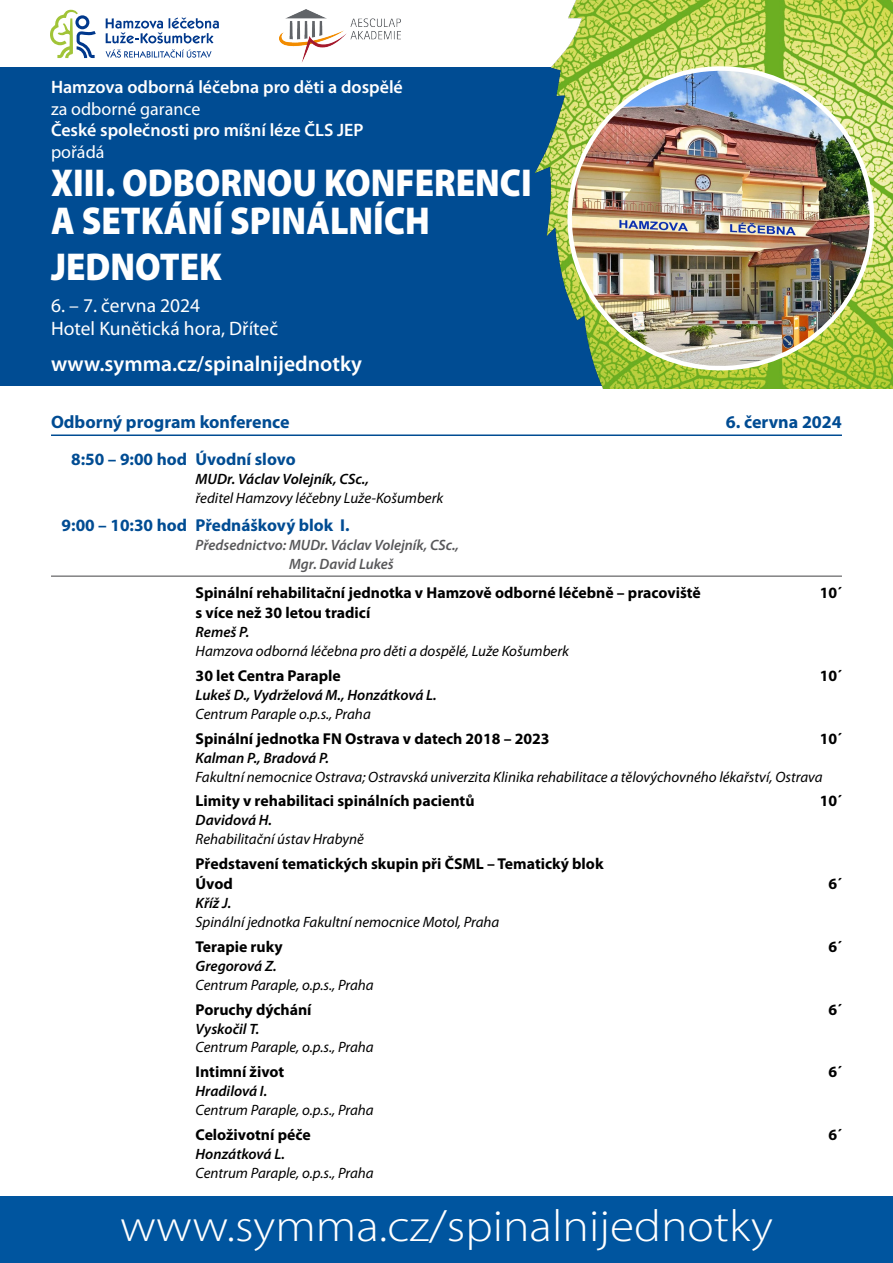
<style>
.page{position:relative;width:893px;height:1263px;background:#fff}
.page>*{position:absolute;margin:0;border:0;box-sizing:border-box;transform-origin:0 0}
.t1{font:300 45px "Myriad Pro";color:#fff;scale:1.1 1}
.t2{font:900 39px/38px "Myriad Pro";color:#fff;scale:.9 1}
.t3{font:600 21.6px "Myriad Pro";color:#fff}
.t4{font:19.5px/23.4px "Myriad Pro";color:#fff}
.t5{font:600 18px "Myriad Pro";color:#fff}
.t6{font:700 18px "Myriad Pro";color:#004c93}
.t7{font:18px "Myriad Pro";color:#fff}
.t8{font:700 17.25px "Myriad Pro";color:#004c93}
.t9{font:700 15.75px/19.8px "Myriad Pro";color:#000}
.t10{font:italic 15px "Myriad Pro";color:#000}
.t11{font:italic 600 15px "Myriad Pro";color:#000}
.t12{font:italic 600 15px/18.9px "Myriad Pro";color:#58585a}
</style>
<div class="page">
<hr style="left:51px;top:434px;width:791px;height:2px;background:#004c93">
<hr style="left:51px;top:576px;width:791px;height:1px;background:#58585a">
<div style="left:0;top:67px;width:630px;height:319px;background:#004c93"></div>
<svg style="left:50px;top:10px;width:46px;height:48px"></svg>
<svg style="left:106px;top:49px;width:106px;height:9px"></svg>
<svg style="left:106px;top:17px;width:113px;height:26px"></svg>
<img style="left:536px;top:0;width:357px;height:388px">
<img style="left:570px;top:69px;width:302px;height:299px">
<img style="left:280px;top:9px;width:120px;height:53px">
<div style="left:0;top:1196px;width:893px;height:67px;background:#00559f"></div>
<p class="t5" style="left:51px;top:76px;width:353px">Hamzova odborná léčebna pro děti a dospělé</p>
<p class="t7" style="left:51px;top:97px;width:151px">za odborné garance</p>
<p class="t5" style="left:51px;top:119px;width:314px">České společnosti pro míšní léze ČLS JEP</p>
<p class="t7" style="left:51px;top:141px;width:55px">pořádá</p>
<h2 class="t2" style="left:51px;top:162px;width:536px">XIII. ODBORNOU KONFERENCI<br>A SETKÁNÍ SPINÁLNÍCH</h2>
<h2 class="t2" style="left:51px;top:247px;width:191px">JEDNOTEK</h2>
<h3 class="t4" style="left:51px;top:293px;width:229px">6. – 7. června 2024<br>Hotel Kunětická hora, Dříteč</h3>
<h3 class="t3" style="left:51px;top:350px;width:313px">www.symma.cz/spinalnijednotky</h3>
<p class="t6" style="left:51px;top:410px;width:240px">Odborný program konference</p>
<p class="t6" style="left:726px;top:410px;width:118px">6. června 2024</p>
<p class="t8" style="left:71px;top:448px;width:226px">8:50 – 9:00 hod Úvodní slovo</p>
<p class="t11" style="left:196px;top:469px;width:175px">MUDr. Václav Volejník, CSc.,</p>
<p class="t10" style="left:196px;top:489px;width:249px">ředitel Hamzovy léčebny Luže-Košumberk</p>
<p class="t8" style="left:62px;top:514px;width:289px">9:00 – 10:30 hod Přednáškový blok I.</p>
<p class="t12" style="left:289px;top:535px;width:171px;text-indent:-94px">Předsednictvo: MUDr. Václav Volejník, CSc.,<br>Mgr. David Lukeš</p>
<p class="t9" style="left:196px;top:583px;width:507px">Spinální rehabilitační jednotka v Hamzově odborné léčebně – pracoviště</p>
<p class="t9" style="left:820px;top:583px;width:24px">10´</p>
<p class="t9" style="left:196px;top:602px;width:176px">s více než 30 letou tradicí</p>
<p class="t11" style="left:196px;top:622px;width:55px">Remeš P.</p>
<p class="t10" style="left:196px;top:642px;width:375px">Hamzova odborná léčebna pro děti a dospělé, Luže Košumberk</p>
<p class="t9" style="left:196px;top:665px;width:147px">30 let Centra Paraple</p>
<p class="t9" style="left:820px;top:665px;width:24px">10´</p>
<p class="t11" style="left:196px;top:685px;width:243px">Lukeš D., Vydrželová M., Honzátková L.</p>
<p class="t10" style="left:196px;top:704px;width:177px">Centrum Paraple o.p.s., Praha</p>
<p class="t9" style="left:196px;top:728px;width:356px">Spinální jednotka FN Ostrava v datech 2018 – 2023</p>
<p class="t9" style="left:820px;top:728px;width:24px">10´</p>
<p class="t11" style="left:196px;top:748px;width:135px">Kalman P., Bradová P.</p>
<p class="t10" style="left:196px;top:767px;width:628px">Fakultní nemocnice Ostrava; Ostravská univerzita Klinika rehabilitace a tělovýchovného lékařství, Ostrava</p>
<p class="t9" style="left:196px;top:791px;width:280px">Limity v rehabilitaci spinálních pacientů</p>
<p class="t9" style="left:820px;top:791px;width:24px">10´</p>
<p class="t11" style="left:196px;top:811px;width:78px">Davidová H.</p>
<p class="t10" style="left:196px;top:830px;width:170px">Rehabilitační ústav Hrabyně</p>
<p class="t9" style="left:196px;top:853px;width:409px">Představení tematických skupin při ČSML – Tematický blok<br>Úvod</p>
<p class="t9" style="left:828px;top:873px;width:15px">6´</p>
<p class="t11" style="left:196px;top:893px;width:37px">Kříž J.</p>
<p class="t10" style="left:196px;top:912px;width:305px">Spinální jednotka Fakultní nemocnice Motol, Praha</p>
<p class="t9" style="left:196px;top:936px;width:88px">Terapie ruky</p>
<p class="t9" style="left:828px;top:936px;width:15px">6´</p>
<p class="t11" style="left:196px;top:956px;width:83px">Gregorová Z.</p>
<p class="t10" style="left:196px;top:975px;width:180px">Centrum Paraple, o.p.s., Praha</p>
<p class="t9" style="left:196px;top:999px;width:118px">Poruchy dýchání</p>
<p class="t9" style="left:828px;top:999px;width:15px">6´</p>
<p class="t11" style="left:196px;top:1019px;width:65px">Vyskočil T.</p>
<p class="t10" style="left:196px;top:1038px;width:180px">Centrum Paraple, o.p.s., Praha</p>
<p class="t9" style="left:196px;top:1061px;width:90px">Intimní život</p>
<p class="t9" style="left:828px;top:1061px;width:15px">6´</p>
<p class="t11" style="left:196px;top:1082px;width:73px">Hradilová I.</p>
<p class="t10" style="left:196px;top:1101px;width:180px">Centrum Paraple, o.p.s., Praha</p>
<p class="t9" style="left:196px;top:1124px;width:117px">Celoživotní péče</p>
<p class="t9" style="left:828px;top:1124px;width:15px">6´</p>
<p class="t11" style="left:196px;top:1144px;width:91px">Honzátková L.</p>
<p class="t10" style="left:196px;top:1163px;width:180px">Centrum Paraple, o.p.s., Praha</p>
<h1 class="t1" style="left:120px;top:1199px;width:595px">www.symma.cz/spinalnijednotky</h1>
</div>
